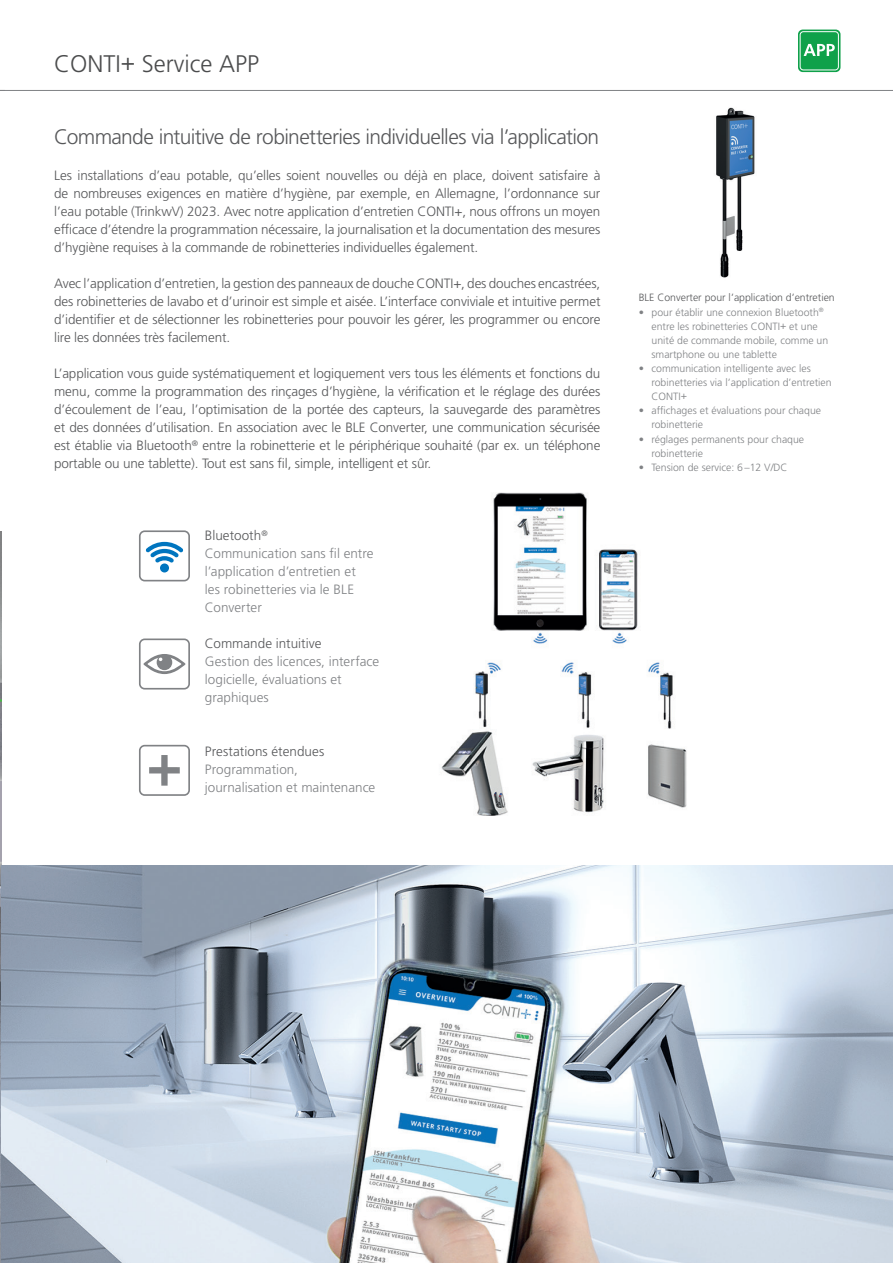
<style>
.page{position:relative;width:893px;height:1263px;background:#fff}
.page>*{position:absolute;margin:0;border:0;box-sizing:border-box;transform-origin:0 0}
.t1{font:300 24px "Frutiger LT Pro";color:#4b4c4d}
.t2{font:300 21px "Frutiger LT Pro";letter-spacing:-.03em;color:#57585a}
.t3{font:300 13.5px/18px "Frutiger LT Pro";letter-spacing:-.01em;color:#57585a;text-align:justify}
.t4{font:300 13.5px/18px "Frutiger LT Pro";letter-spacing:.005em;color:#808285}
.t5{font:300 10.5px/14.1px "Frutiger LT Pro";color:#808285}
.t6{font:300 10.5px "Frutiger LT Pro";color:#57585a}
.s1{color:#57585a}
</style>
<div class="page">
<svg style="left:798px;top:30px;width:42px;height:42px"></svg>
<div style="left:800px;top:32px;width:38px;height:38px;background:#0fa14a;border-radius:3px"></div>
<div style="left:800px;top:31px;width:39px;height:39px;border:1px solid #fff;border-radius:3px"></div>
<svg style="left:804px;top:44px;width:31px;height:12px"></svg>
<img style="left:0;top:531px;width:1px;height:732px">
<img style="left:441px;top:492px;width:246px;height:324px">
<img style="left:1px;top:865px;width:892px;height:398px">
<svg style="left:139px;top:530px;width:51px;height:51px"></svg>
<div style="left:160px;top:563px;width:9px;height:9px;background:#0075bf;border-radius:50%"></div>
<svg style="left:139px;top:745px;width:51px;height:51px"></svg>
<svg style="left:139px;top:638px;width:51px;height:51px"></svg>
<hr style="left:0;top:90px;width:893px;height:1px;background:#808285">
<img style="left:716px;top:107px;width:39px;height:171px">
<h1 class="t1" style="left:54px;top:50px;width:207px">CONTI+ Service APP</h1>
<h2 class="t2" style="left:54px;top:125px;width:547px">Commande intuitive de robinetteries individuelles via l’application</h2>
<p class="t3" style="left:54px;top:166px;width:548px">Les installations d’eau potable, qu’elles soient nouvelles ou déjà en place, doivent satisfaire à de nombreuses exigences en matière d’hygiène, par exemple, en Allemagne, l’ordonnance sur l’eau potable (TrinkwV) 2023. Avec notre application d’entretien CONTI+, nous offrons un moyen efficace d’étendre la programmation nécessaire, la journalisation et la documentation des mesures d’hygiène requises à la commande de robinetteries individuelles également.</p>
<p class="t3" style="left:54px;top:274px;width:548px">Avec l’application d’entretien, la gestion des panneaux de douche CONTI+, des douches encastrées, des robinetteries de lavabo et d’urinoir est simple et aisée. L’interface conviviale et intuitive permet d’identifier et de sélectionner les robinetteries pour pouvoir les gérer, les programmer ou encore lire les données très facilement.</p>
<p class="t3" style="left:54px;top:364px;width:548px">L’application vous guide systématiquement et logiquement vers tous les éléments et fonctions du menu, comme la programmation des rinçages d’hygiène, la vérification et le réglage des durées d’écoulement de l’eau, l’optimisation de la portée des capteurs, la sauvegarde des paramètres et des données d’utilisation. En association avec le BLE Converter, une communication sécurisée est établie via Bluetooth<sup>®</sup> entre la robinetterie et le périphérique souhaité (par ex. un téléphone portable ou une tablette). Tout est sans fil, simple, intelligent et sûr.</p>
<p class="t4" style="left:205px;top:526px;width:170px"><span class="s1">Bluetooth</span><sup>®<br></sup>Communication sans fil entre l’application d’entretien et les robinetteries via le BLE<br>Converter</p>
<p class="t3" style="left:205px;top:634px;width:118px">Commande intuitive</p>
<p class="t4" style="left:205px;top:652px;width:176px">Gestion des licences, interface logicielle, évaluations et graphiques</p>
<p class="t3" style="left:205px;top:742px;width:121px">Prestations étendues</p>
<p class="t4" style="left:205px;top:760px;width:172px">Programmation, journalisation et maintenance</p>
<p class="t6" style="left:639px;top:292px;width:198px">BLE Converter pour l’application d’entretien</p>
<p class="t5" style="left:651px;top:305px;width:178px;text-indent:-13px">• pour établir une connexion Bluetooth<sup>® </sup>entre les robinetteries CONTI+ et une unité de commande mobile, comme un smartphone ou une tablette</p>
<p class="t5" style="left:651px;top:361px;width:182px;text-indent:-13px">• communication intelligente avec les robinetteries via l’application d’entretien<br>CONTI+</p>
<p class="t5" style="left:651px;top:404px;width:171px;text-indent:-13px">• affichages et évaluations pour chaque robinetterie</p>
<p class="t5" style="left:651px;top:432px;width:154px;text-indent:-13px">• réglages permanents pour chaque robinetterie</p>
<p class="t5" style="left:639px;top:460px;width:150px">• Tension de service: 6–12 V/DC</p>
</div>
